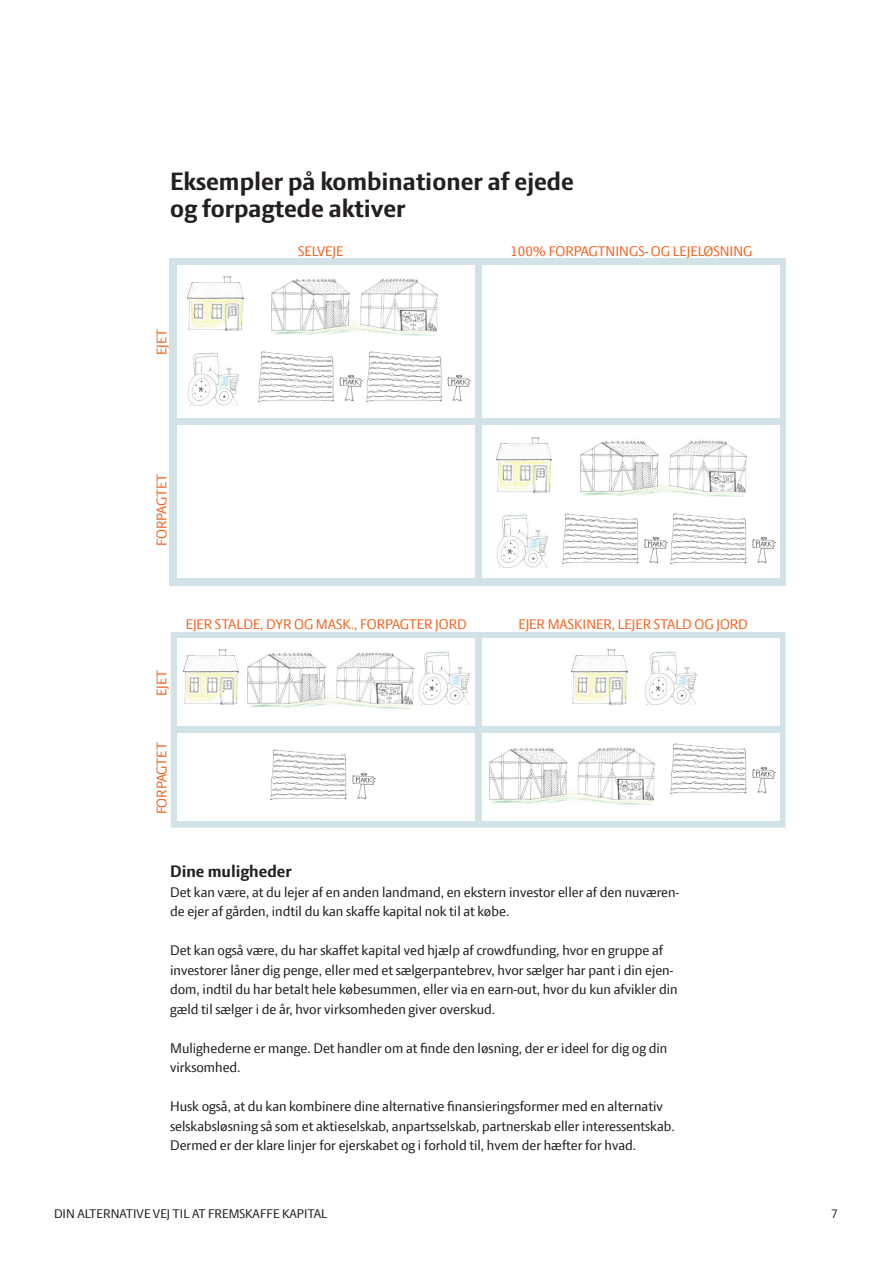
<style>
.page{position:relative;width:893px;height:1263px;background:#fff}
.page>*{position:absolute;margin:0;border:0;box-sizing:border-box;transform-origin:0 0}
.t1{font:700 27px/27px "LF Press Sans";color:#231f20}
.t2{font:700 18px "LF Press Sans";color:#231f20}
.t3{font:15px/19.5px "LF Press Sans";color:#231f20}
.t4{font:15px "LF Press Sans";color:#f36421}
.t5{font:13.5px "LF Press Sans";color:#231f20}
</style>
<div class="page">
<div style="left:169px;top:258px;width:617px;height:328px;background:#d1e3e7"></div>
<div style="left:177px;top:265px;width:298px;height:153px;background:#fff"></div>
<img style="left:188px;top:276px;width:55px;height:55px">
<div style="left:177px;top:425px;width:298px;height:153px;background:#fff"></div>
<div style="left:482px;top:265px;width:297px;height:153px;background:#fff"></div>
<div style="left:482px;top:425px;width:297px;height:153px;background:#fff"></div>
<img style="left:187px;top:352px;width:52px;height:53px">
<img style="left:271px;top:278px;width:167px;height:57px">
<img style="left:258px;top:351px;width:105px;height:52px">
<img style="left:366px;top:351px;width:105px;height:52px">
<img style="left:497px;top:437px;width:55px;height:55px">
<img style="left:496px;top:514px;width:52px;height:53px">
<img style="left:580px;top:440px;width:167px;height:57px">
<img style="left:562px;top:513px;width:214px;height:52px">
<div style="left:171px;top:632px;width:614px;height:196px;background:#d1e3e7"></div>
<div style="left:177px;top:638px;width:298px;height:88px;background:#fff"></div>
<img style="left:183px;top:649px;width:56px;height:55px">
<div style="left:177px;top:733px;width:298px;height:88px;background:#fff"></div>
<div style="left:482px;top:638px;width:297px;height:88px;background:#fff"></div>
<div style="left:482px;top:733px;width:297px;height:88px;background:#fff"></div>
<img style="left:645px;top:651px;width:52px;height:53px">
<img style="left:247px;top:652px;width:167px;height:57px">
<img style="left:270px;top:749px;width:106px;height:52px">
<img style="left:489px;top:747px;width:166px;height:57px">
<img style="left:670px;top:743px;width:106px;height:52px">
<img style="left:572px;top:649px;width:55px;height:55px">
<img style="left:418px;top:651px;width:52px;height:53px">
<h1 class="t1" style="left:170px;top:168px;width:405px">Eksempler på kombinationer af ejede og forpagtede aktiver</h1>
<p class="t4" style="left:153px;top:355px;width:28px;rotate:-90deg">EJET</p>
<p class="t4" style="left:298px;top:242px;width:47px">SELVEJE</p>
<p class="t4" style="left:510px;top:242px;width:244px">100% FORPAGTNINGS- OG LEJELØSNING</p>
<p class="t4" style="left:153px;top:546px;width:74px;rotate:-90deg">FORPAGTET</p>
<p class="t4" style="left:153px;top:696px;width:28px;rotate:-90deg">EJET</p>
<p class="t4" style="left:186px;top:616px;width:283px">EJER STALDE, DYR OG MASK., FORPAGTER JORD</p>
<p class="t4" style="left:518px;top:616px;width:231px">EJER MASKINER, LEJER STALD OG JORD</p>
<p class="t4" style="left:153px;top:814px;width:74px;rotate:-90deg">FORPAGTET</p>
<p class="t2" style="left:170px;top:861px;width:123px">Dine muligheder</p>
<p class="t3" style="left:170px;top:882px;width:511px">Det kan være, at du lejer af en anden landmand, en ekstern investor eller af den nuværen&shy;de ejer af gården, indtil du kan skaffe kapital nok til at købe.</p>
<p class="t3" style="left:170px;top:940px;width:509px">Det kan også være, du har skaffet kapital ved hjælp af crowdfunding, hvor en gruppe af investorer låner dig penge, eller med et sælgerpantebrev, hvor sælger har pant i din ejen&shy;dom, indtil du har betalt hele købesummen, eller via en earn-out, hvor du kun afvikler din gæld til sælger i de år, hvor virksomheden giver overskud.</p>
<p class="t3" style="left:170px;top:1038px;width:499px">Mulighederne er mange. Det handler om at finde den løsning, der er ideel for dig og din virksomhed.</p>
<p class="t3" style="left:170px;top:1096px;width:506px">Husk også, at du kan kombinere dine alternative finansieringsformer med en alternativ selskabsløsning så som et aktieselskab, anpartsselskab, partnerskab eller interessentskab.<br>Dermed er der klare linjer for ejerskabet og i forhold til, hvem der hæfter for hvad.</p>
<p class="t5" style="left:54px;top:1206px;width:275px">DIN ALTERNATIVE VEJ TIL AT FREMSKAFFE KAPITAL</p>
<p class="t5" style="left:831px;top:1206px;width:8px">7</p>
</div>
